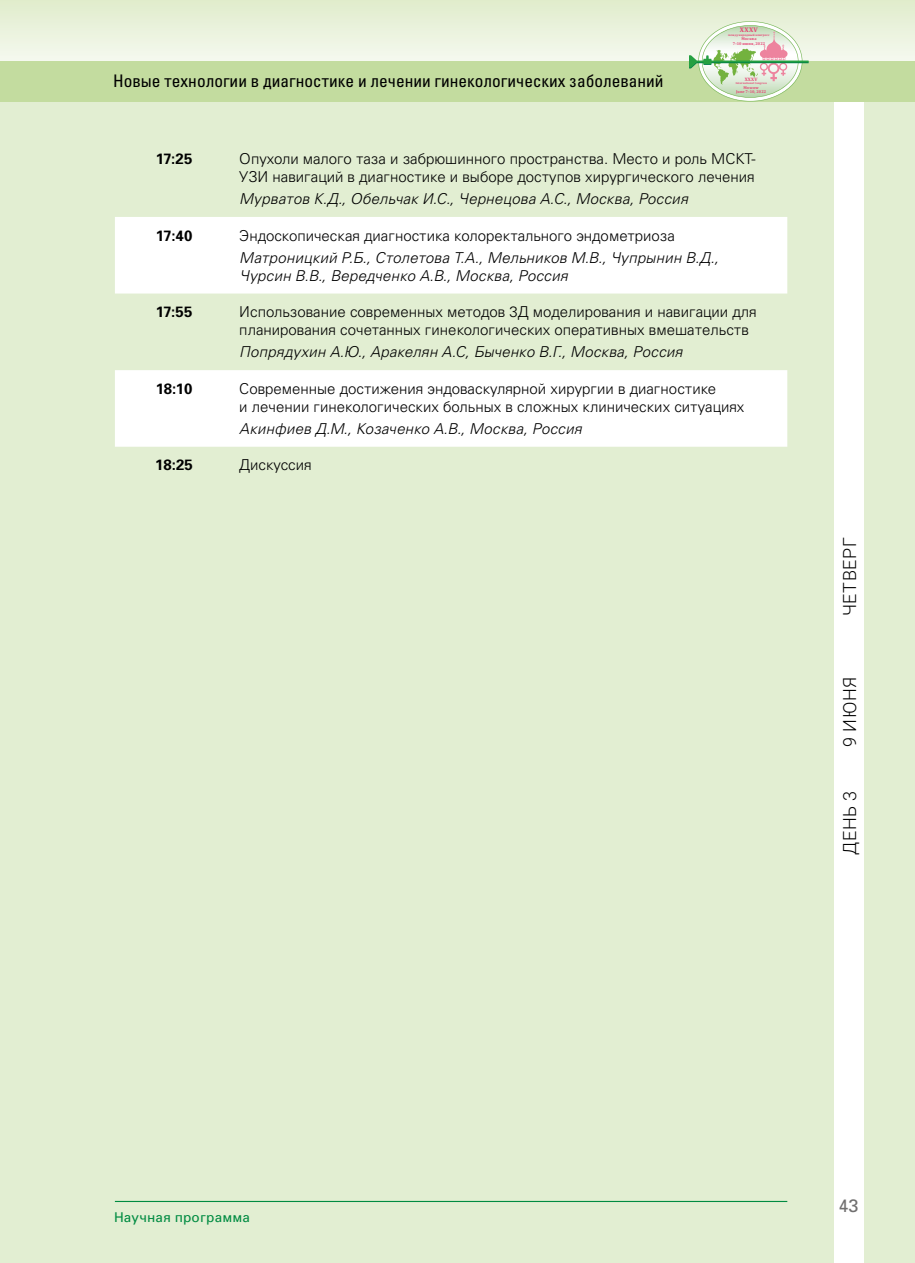
<style>
.page{position:relative;width:915px;height:1263px;background:#fff}
.page>*{position:absolute;margin:0;border:0;box-sizing:border-box;transform-origin:0 0}
.t1{font:300 18px "Roboto";letter-spacing:.035em;color:#000}
.t2{font:18px "Partner";color:#706f6f}
.t3{font:17.4px "Partner Condensed";color:#000}
.t4{font:300 15px/18px "Partner";color:#000}
.t5{font:italic 300 15px/18px "Partner";letter-spacing:.015em;color:#000}
.t6{font:700 15px "Partner";letter-spacing:-.02em;color:#000}
.t7{font:13.5px "Partner";letter-spacing:.015em;color:#008b41}
.t8{font:700 6.75px "Cambria";color:#e64272}
.t9{font:700 4.8px "Cambria";color:#e64272}
.t10{font:700 4.05px/4.5px "Cambria";letter-spacing:.015em;color:#e64272;text-align:center}
.t11{font:700 3.15px "Cambria";letter-spacing:.035em;color:#e64272}
.t12{font:700 2.85px "Cambria";letter-spacing:.03em;color:#e64272}
</style>
<div class="page">
<div style="left:0;top:86px;width:914px;height:1177px;background:#e2eed2"></div>
<div style="left:833px;top:85px;width:30px;height:1178px;background:#fff"></div>
<hr style="left:115px;top:1201px;width:672px;height:1px;background:#008b41">
<svg style="left:0;top:0;width:914px;height:61px;background:#eaf2dc"></svg>
<div style="left:0;top:61px;width:914px;height:41px;background:#c3dc9f"></div>
<svg style="left:688px;top:21px;width:120px;height:81px"></svg>
<svg style="left:115px;top:217px;width:672px;height:230px;fill:#fff"></svg>
<p class="t3" style="left:113px;top:71px;width:551px">Новые технологии в диагностике и лечении гинекологических заболеваний</p>
<p class="t8" style="left:739px;top:25px;width:19px">XXXV</p>
<p class="t11" style="left:728px;top:32px;width:43px">международный конгресс</p>
<p class="t10" style="left:732px;top:36px;width:34px">Москва<br>7–10 июня, 2022</p>
<p class="t9" style="left:744px;top:76px;width:14px">XXХV</p>
<p class="t12" style="left:735px;top:81px;width:33px">International Congress</p>
<p class="t10" style="left:735px;top:85px;width:32px">Moscow<br>June 7–10, 2022</p>
<p class="t6" style="left:156px;top:150px;width:38px">17:25</p>
<p class="t4" style="left:239px;top:150px;width:517px">Опухоли малого таза и забрюшинного пространства. Место и роль МСКТ-<br>УЗИ навигаций в диагностике и выборе доступов хирургического лечения</p>
<p class="t5" style="left:239px;top:190px;width:450px">Мурватов К.Д., Обельчак И.С., Чернецова А.С., Москва, Россия</p>
<p class="t6" style="left:156px;top:227px;width:38px">17:40</p>
<p class="t4" style="left:239px;top:226px;width:437px">Эндоскопическая диагностика колоректального эндометриоза</p>
<p class="t5" style="left:239px;top:249px;width:480px">Матроницкий Р.Б., Столетова Т.А., Мельников М.В., Чупрынин В.Д.,<br>Чурсин В.В., Вередченко А.В., Москва, Россия</p>
<p class="t6" style="left:156px;top:303px;width:38px">17:55</p>
<p class="t4" style="left:239px;top:303px;width:518px">Использование современных методов 3Д моделирования и навигации для планирования сочетанных гинекологических оперативных вмешательств</p>
<p class="t5" style="left:239px;top:343px;width:444px">Попрядухин А.Ю., Аракелян А.С, Быченко В.Г., Москва, Россия</p>
<p class="t6" style="left:156px;top:380px;width:38px">18:10</p>
<p class="t4" style="left:239px;top:379px;width:506px">Современные достижения эндоваскулярной хирургии в диагностике<br>и лечении гинекологических больных в сложных клинических ситуациях</p>
<p class="t5" style="left:239px;top:420px;width:344px">Акинфиев Д.М., Козаченко А.В., Москва, Россия</p>
<p class="t6" style="left:155px;top:456px;width:39px">18:25</p>
<p class="t4" style="left:239px;top:456px;width:74px">Дискуссия</p>
<p class="t1" style="left:836px;top:616px;width:81px;rotate:-90deg">ЧЕТВЕРГ</p>
<p class="t1" style="left:836px;top:747px;width:71px;rotate:-90deg">9 ИЮНЯ</p>
<p class="t1" style="left:836px;top:855px;width:65px;rotate:-90deg">ДЕНЬ 3</p>
<p class="t7" style="left:114px;top:1209px;width:137px">Научная программа</p>
<p class="t2" style="left:838px;top:1195px;width:22px">43</p>
</div>
